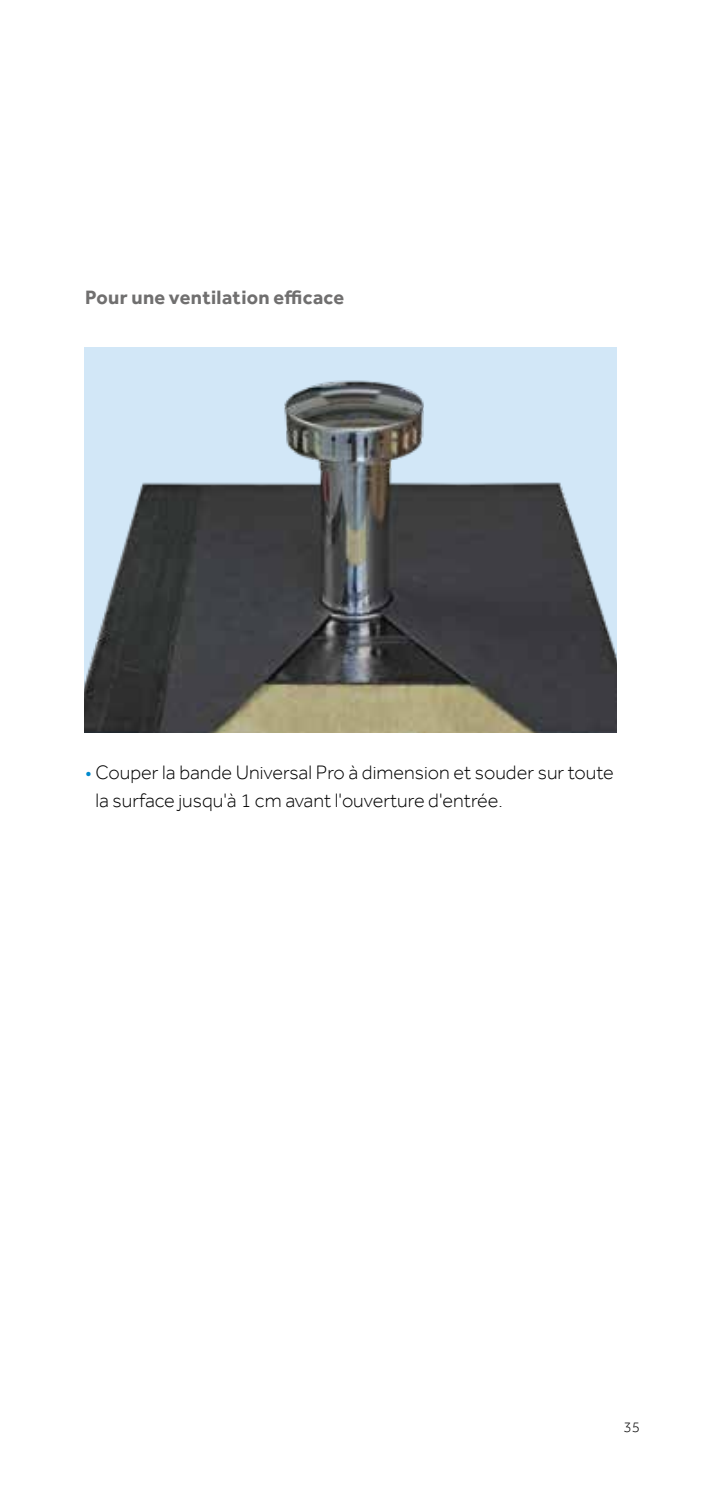
<style>
.page{position:relative;width:702px;height:1489px;background:#fff}
.page>*{position:absolute;margin:0;border:0;box-sizing:border-box;transform-origin:0 0}
.t1{font:300 20px/27.5px "Effra";color:#000}
.t2{font:700 20px "Effra";letter-spacing:.015em;color:#706f6f}
.t3{font:300 15px "Effra";color:#000}
.s1{color:#008ace}
</style>
<div class="page">
<div style="left:84px;top:347px;width:533px;height:385px;background:#d2e7f7"></div>
<img style="left:84px;top:380px;width:533px;height:352px">
<p class="t2" style="left:85px;top:285px;width:260px">Pour une ventilation efficace</p>
<p class="t1" style="left:95px;top:758px;width:519px;text-indent:-10px"><span class="s1">•</span> Couper la bande Universal Pro à dimension et souder sur toute la surface jusqu'à 1 cm avant l'ouverture d'entrée.</p>
<p class="t3" style="left:623px;top:1418px;width:18px">35</p>
</div>
